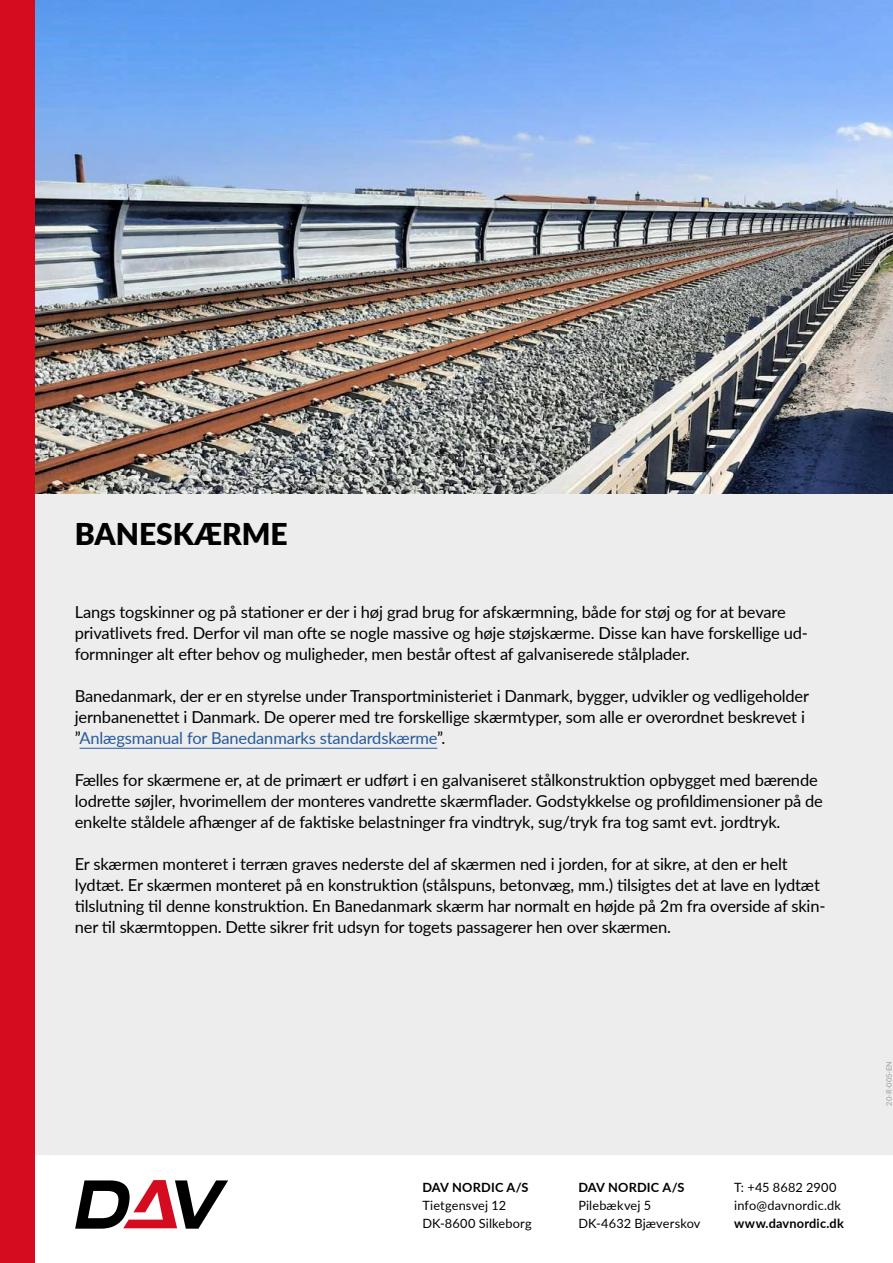
<style>
.page{position:relative;width:893px;height:1263px;background:#fff}
.page>*{position:absolute;margin:0;border:0;box-sizing:border-box;transform-origin:0 0}
.t1{font:900 30px "Lato";color:#000}
.t2{font:16.5px/21px "Lato";letter-spacing:-.01em;color:#000}
.t3{font:12.75px/18px "Lato";letter-spacing:.01em;color:#000}
.t4{font:700 12.75px "Lato";letter-spacing:.015em;color:#000}
.t5{font:7.5px "Lato";color:#9d9d9c}
.s1{color:#265b9b}
</style>
<div class="page">
<svg style="left:75px;top:1180px;width:153px;height:49px"></svg>
<div style="left:34px;top:493px;width:859px;height:663px;background:#ededed"></div>
<img style="left:34px;top:0;width:859px;height:493px">
<hr style="left:80px;top:748px;width:357px;height:1px;background:#265b9b">
<div style="left:0;top:0;width:34px;height:1263px;background:#d50c1f"></div>
<h1 class="t1" style="left:75px;top:517px;width:215px">BANESKÆRME</h1>
<p class="t2" style="left:75px;top:601px;width:735px">Langs togskinner og på stationer er der i høj grad brug for afskærmning, både for støj og for at bevare privatlivets fred. Derfor vil man ofte se nogle massive og høje støjskærme. Disse kan have forskellige ud&shy;formninger alt efter behov og muligheder, men består oftest af galvaniserede stålplader.</p>
<p class="t2" style="left:75px;top:685px;width:736px">Banedanmark, der er en styrelse under Transportministeriet i Danmark, bygger, udvikler og vedligeholder jernbanenettet i Danmark. De operer med tre forskellige skærmtyper, som alle er overordnet beskrevet i ”<span class="s1">Anlægsmanual for Banedanmarks standardskærme</span>”.</p>
<p class="t2" style="left:75px;top:769px;width:750px">Fælles for skærmene er, at de primært er udført i en galvaniseret stålkonstruktion opbygget med bærende lodrette søjler, hvorimellem der monteres vandrette skærmflader. Godstykkelse og profildimensioner på de enkelte ståldele afhænger af de faktiske belastninger fra vindtryk, sug/tryk fra tog samt evt. jordtryk.</p>
<p class="t2" style="left:75px;top:853px;width:752px">Er skærmen monteret i terræn graves nederste del af skærmen ned i jorden, for at sikre, at den er helt lydtæt. Er skærmen monteret på en konstruktion (stålspuns, betonvæg, mm.) tilsigtes det at lave en lydtæt tilslutning til denne konstruktion. En Banedanmark skærm har normalt en højde på 2m fra overside af skin&shy;ner til skærmtoppen. Dette sikrer frit udsyn for togets passagerer hen over skærmen.</p>
<p class="t4" style="left:422px;top:1180px;width:108px">DAV NORDIC A/S</p>
<p class="t3" style="left:422px;top:1197px;width:111px">Tietgensvej 12<br>DK-8600 Silkeborg</p>
<p class="t4" style="left:578px;top:1180px;width:108px">DAV NORDIC A/S</p>
<p class="t3" style="left:578px;top:1197px;width:124px">Pilebækvej 5<br>DK-4632 Bjæverskov</p>
<p class="t3" style="left:734px;top:1179px;width:108px">T: +45 8682 2900 info@davnordic.dk</p>
<p class="t4" style="left:734px;top:1216px;width:111px">www.davnordic.dk</p>
<p class="t5" style="left:884px;top:1106px;width:46px;rotate:-90deg">20-R-005-EN</p>
</div>
